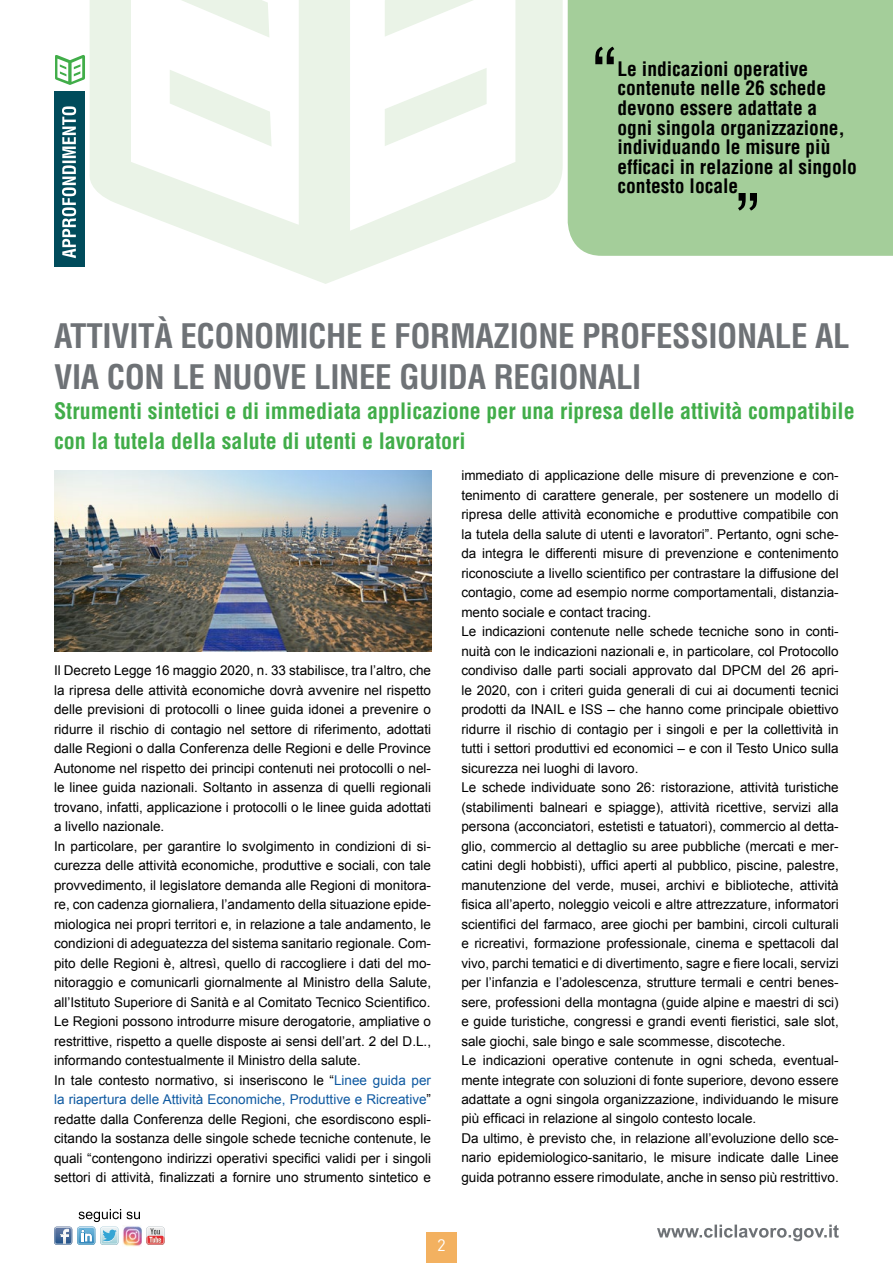
<style>
.page{position:relative;width:893px;height:1263px;background:#fff}
.page>*{position:absolute;margin:0;border:0;box-sizing:border-box;transform-origin:0 0}
.t1{font:700 condensed 33px/40.5px "Helvetica";letter-spacing:-.01em;color:#6e7276}
.t2{font:700 condensed 22.05px/30px "Helvetica";color:#41ad49}
.t3{font:700 condensed 19.5px/19.5px "Helvetica";color:#000}
.t4{font:16.5px "DIN";color:#fff}
.t5{font:13.5px/19.5px "Arial";color:#000}
.s1{color:#0e59a1}
</style>
<div class="page">
<div style="left:568px;top:0;width:325px;height:256px;background:#a4ce9a"></div>
<svg style="left:55px;top:55px;width:30px;height:30px"></svg>
<div style="left:54px;top:91px;width:30px;height:176px;background:#004b5b"></div>
<svg style="left:62px;top:106px;width:14px;height:152px"></svg>
<svg style="left:595px;top:47px;width:19px;height:17px"></svg>
<svg style="left:738px;top:193px;width:19px;height:18px"></svg>
<svg style="left:89px;top:0;width:474px;height:284px"></svg>
<svg style="left:131px;top:0;width:168px;height:225px"></svg>
<svg style="left:350px;top:0;width:165px;height:231px"></svg>
<img style="left:54px;top:470px;width:377px;height:182px">
<div style="left:426px;top:1233px;width:30px;height:30px;background:#f3b160"></div>
<svg style="left:657px;top:1224px;width:182px;height:17px"></svg>
<svg style="left:54px;top:1209px;width:86px;height:36px"></svg>
<svg style="left:146px;top:1226px;width:19px;height:19px"></svg>
<img style="left:123px;top:1225px;width:19px;height:21px">
<h3 class="t3" style="left:617px;top:59px;width:241px">Le indicazioni operative contenute nelle 26 schede devono essere adattate a<br>ogni singola organizzazione, individuando le misure più efficaci in relazione al singolo contesto locale</h3>
<h1 class="t1" style="left:54px;top:316px;width:797px">Attività economiche e formazione professionale al via con le nuove Linee Guida Regionali</h1>
<h2 class="t2" style="left:54px;top:396px;width:802px">Strumenti sintetici e di immediata applicazione per una ripresa delle attività compatibile con la tutela della salute di utenti e lavoratori</h2>
<p class="t5" style="left:54px;top:661px;width:379px">Il Decreto Legge 16 maggio 2020, n. 33 stabilisce, tra l’altro, che la ripresa delle attività economiche dovrà avvenire nel rispetto delle previsioni di protocolli o linee guida idonei a prevenire o ridurre il rischio di contagio nel settore di riferimento, adottati dalle Regioni o dalla Conferenza delle Regioni e delle Province Autonome nel rispetto dei principi contenuti nei protocolli o nel&shy;le linee guida nazionali. Soltanto in assenza di quelli regionali trovano, infatti, applicazione i protocolli o le linee guida adottati a livello nazionale.<br>In particolare, per garantire lo svolgimento in condizioni di si&shy;curezza delle attività economiche, produttive e sociali, con tale provvedimento, il legislatore demanda alle Regioni di monitora&shy;re, con cadenza giornaliera, l’andamento della situazione epide&shy;miologica nei propri territori e, in relazione a tale andamento, le condizioni di adeguatezza del sistema sanitario regionale. Com&shy;pito delle Regioni è, altresì, quello di raccogliere i dati del mo&shy;nitoraggio e comunicarli giornalmente al Ministro della Salute, all’Istituto Superiore di Sanità e al Comitato Tecnico Scientifico.<br>Le Regioni possono introdurre misure derogatorie, ampliative o restrittive, rispetto a quelle disposte ai sensi dell’art. 2 del D.L., informando contestualmente il Ministro della salute.<br>In tale contesto normativo, si inseriscono le “<span class="s1">Linee guida per la riapertura delle Attività Economiche, Produttive e Ricreative</span>” redatte dalla Conferenza delle Regioni, che esordiscono espli&shy;citando la sostanza delle singole schede tecniche contenute, le quali “contengono indirizzi operativi specifici validi per i singoli settori di attività, finalizzati a fornire uno strumento sintetico e</p>
<p class="t5" style="left:461px;top:466px;width:379px">immediato di applicazione delle misure di prevenzione e con&shy;tenimento di carattere generale, per sostenere un modello di ripresa delle attività economiche e produttive compatibile con la tutela della salute di utenti e lavoratori”. Pertanto, ogni sche&shy;da integra le differenti misure di prevenzione e contenimento riconosciute a livello scientifico per contrastare la diffusione del contagio, come ad esempio norme comportamentali, distanzia&shy;mento sociale e contact tracing.<br>Le indicazioni contenute nelle schede tecniche sono in conti&shy;nuità con le indicazioni nazionali e, in particolare, col Protocollo condiviso dalle parti sociali approvato dal DPCM del 26 apri&shy;le 2020, con i criteri guida generali di cui ai documenti tecnici prodotti da INAIL e ISS – che hanno come principale obiettivo ridurre il rischio di contagio per i singoli e per la collettività in tutti i settori produttivi ed economici – e con il Testo Unico sulla sicurezza nei luoghi di lavoro.<br>Le schede individuate sono 26: ristorazione, attività turistiche (stabilimenti balneari e spiagge), attività ricettive, servizi alla persona (acconciatori, estetisti e tatuatori), commercio al detta&shy;glio, commercio al dettaglio su aree pubbliche (mercati e mer&shy;catini degli hobbisti), uffici aperti al pubblico, piscine, palestre, manutenzione del verde, musei, archivi e biblioteche, attività fisica all’aperto, noleggio veicoli e altre attrezzature, informatori scientifici del farmaco, aree giochi per bambini, circoli culturali e ricreativi, formazione professionale, cinema e spettacoli dal vivo, parchi tematici e di divertimento, sagre e fiere locali, servizi per l’infanzia e l’adolescenza, strutture termali e centri benes&shy;sere, professioni della montagna (guide alpine e maestri di sci) e guide turistiche, congressi e grandi eventi fieristici, sale slot, sale giochi, sale bingo e sale scommesse, discoteche.<br>Le indicazioni operative contenute in ogni scheda, eventual&shy;mente integrate con soluzioni di fonte superiore, devono essere adattate a ogni singola organizzazione, individuando le misure più efficaci in relazione al singolo contesto locale.<br>Da ultimo, è previsto che, in relazione all’evoluzione dello sce&shy;nario epidemiologico-sanitario, le misure indicate dalle Linee guida potranno essere rimodulate, anche in senso più restrittivo.</p>
<p class="t4" style="left:437px;top:1234px;width:10px">2</p>
</div>
